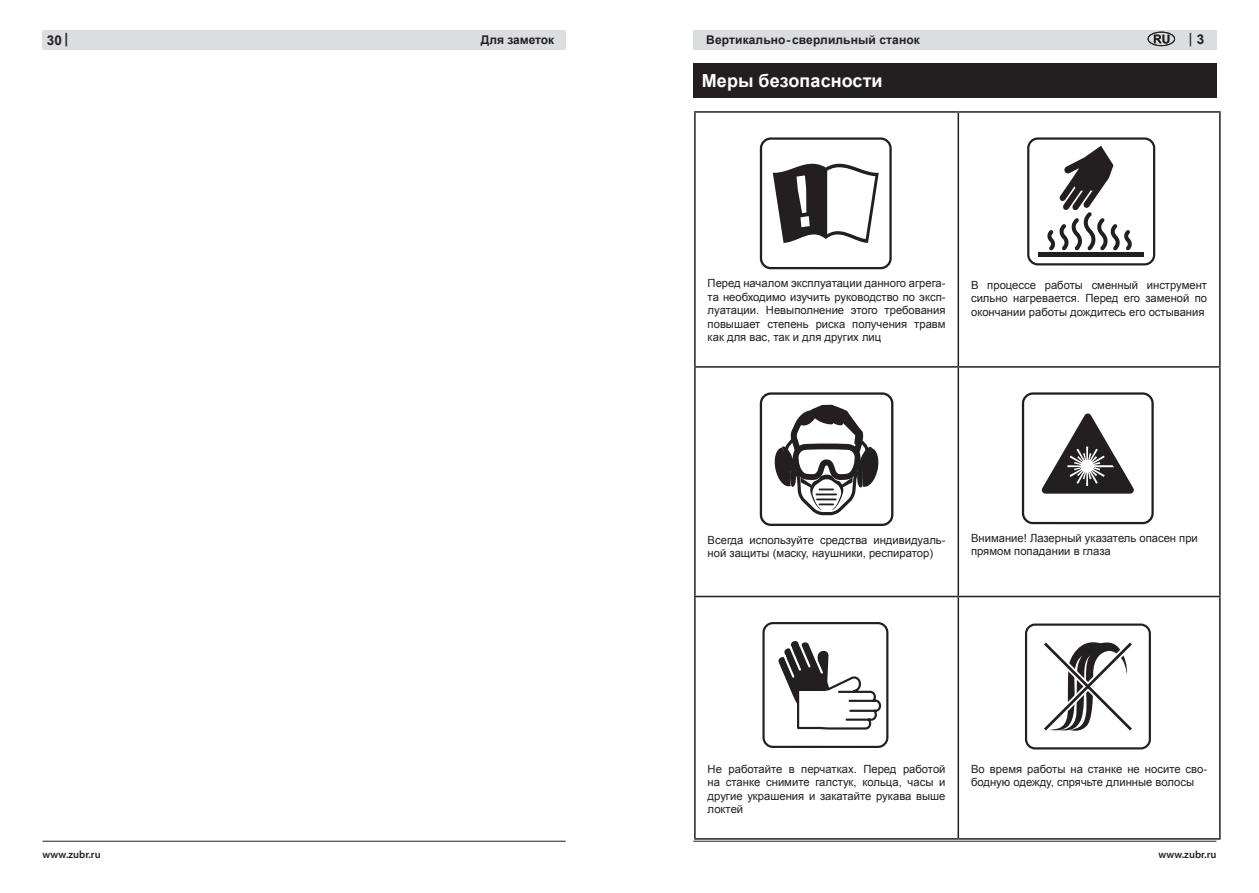
<style>
.page{position:relative;width:1259px;height:893px;background:#fff}
.page>*{position:absolute;margin:0;border:0;box-sizing:border-box;transform-origin:0 0}
.t1{font:700 18px "Arial";letter-spacing:.005em;color:#fff}
.t2{font:700 13.5px "Arial";color:#231f20}
.t3{font:600 13.5px "Myriad Pro";color:#231f20}
.t4{font:700 12px "Arial";letter-spacing:.01em;color:#231f20}
.t5{font:11.25px/13.5px "Arial";color:#231f20;text-align:justify}
.t6{font:600 10.5px "Myriad Pro";color:#231f20}
.s1{font-family:"Myriad Pro"}
.s2{font-family:"Arial";font-weight:700}
</style>
<div class="page">
<div style="left:43px;top:30px;width:523px;height:20px;background:#dcdddf"></div>
<hr style="left:43px;top:841px;width:523px;height:1px;background:#231f20">
<div style="left:693px;top:30px;width:523px;height:20px;background:#dcdddf"></div>
<hr style="left:693px;top:841px;width:523px;height:1px;background:#231f20">
<svg style="left:1153px;top:35px;width:16px;height:8px"></svg>
<div style="left:1147px;top:32px;width:28px;height:14px;border:1px solid #231f20;border-radius:50%"></div>
<div style="left:693px;top:64px;width:523px;height:34px;background:#231f20"></div>
<hr style="left:694px;top:111px;width:264px;height:2px;background:#231f20">
<hr style="left:694px;top:113px;width:1px;height:253px;background:#231f20">
<hr style="left:958px;top:111px;width:262px;height:2px;background:#231f20">
<hr style="left:957px;top:113px;width:2px;height:253px;background:#231f20">
<hr style="left:1219px;top:113px;width:1px;height:253px;background:#231f20">
<hr style="left:694px;top:366px;width:264px;height:2px;background:#231f20">
<hr style="left:694px;top:368px;width:1px;height:228px;background:#231f20">
<hr style="left:958px;top:366px;width:262px;height:2px;background:#231f20">
<hr style="left:957px;top:368px;width:2px;height:228px;background:#231f20">
<hr style="left:1219px;top:368px;width:1px;height:228px;background:#231f20">
<hr style="left:694px;top:596px;width:264px;height:1px;background:#231f20">
<hr style="left:694px;top:597px;width:1px;height:241px;background:#231f20">
<hr style="left:958px;top:596px;width:262px;height:1px;background:#231f20">
<hr style="left:957px;top:597px;width:2px;height:241px;background:#231f20">
<hr style="left:1219px;top:597px;width:1px;height:241px;background:#231f20">
<hr style="left:694px;top:838px;width:264px;height:2px;background:#231f20">
<hr style="left:958px;top:838px;width:262px;height:2px;background:#231f20">
<div style="left:760px;top:137px;width:131px;height:132px;border:2px solid #231f20;border-radius:10px"></div>
<svg style="left:773px;top:163px;width:105px;height:80px"></svg>
<div style="left:1027px;top:137px;width:128px;height:128px;border:2px solid #231f20;border-radius:10px"></div>
<hr style="left:1038px;top:253px;width:106px;height:4px;background:#231f20">
<svg style="left:1047px;top:146px;width:84px;height:105px"></svg>
<svg style="left:774px;top:405px;width:105px;height:111px"></svg>
<div style="left:760px;top:392px;width:133px;height:134px;border:2px solid #231f20;border-radius:10px"></div>
<svg style="left:1041px;top:413px;width:93px;height:81px"></svg>
<div style="left:1022px;top:392px;width:131px;height:132px;border:2px solid #231f20;border-radius:10px"></div>
<div style="left:762px;top:622px;width:126px;height:126px;border:2px solid #231f20;border-radius:9px"></div>
<svg style="left:778px;top:641px;width:104px;height:89px"></svg>
<svg style="left:1044px;top:642px;width:88px;height:89px"></svg>
<div style="left:1025px;top:623px;width:126px;height:126px;border:2px solid #231f20;border-radius:9px"></div>
<p class="t2" style="left:47px;top:31px;width:23px">30 <span class="s1">|</span></p>
<p class="t6" style="left:43px;top:847px;width:60px">www.zubr.ru</p>
<p class="t4" style="left:481px;top:32px;width:75px">Для заметок</p>
<p class="t4" style="left:706px;top:32px;width:215px">Вертикально-сверлильный станок</p>
<p class="t3" style="left:1189px;top:30px;width:17px">| <span class="s2">3</span></p>
<h1 class="t1" style="left:702px;top:69px;width:182px">Меры безопасности</h1>
<p class="t5" style="left:707px;top:277px;width:239px">Перед началом эксплуатации данного агрега&shy;та необходимо изучить руководство по эксп&shy;луатации. Невыполнение этого требования повышает степень риска получения травм как для вас, так и для других лиц</p>
<p class="t5" style="left:971px;top:278px;width:237px">В процессе работы сменный инструмент сильно нагревается. Перед его заменой по окончании работы дождитесь его остывания</p>
<p class="t5" style="left:707px;top:533px;width:239px">Всегда используйте средства индивидуаль&shy;ной защиты (маску, наушники, респиратор)</p>
<p class="t5" style="left:971px;top:531px;width:228px">Внимание! Лазерный указатель опасен при прямом попадании в глаза</p>
<p class="t5" style="left:707px;top:762px;width:239px">Не работайте в перчатках. Перед работой на станке снимите галстук, кольца, часы и другие украшения и закатайте рукава выше локтей</p>
<p class="t5" style="left:971px;top:762px;width:237px">Во время работы на станке не носите сво&shy;бодную одежду, спрячьте длинные волосы</p>
<p class="t6" style="left:1158px;top:847px;width:60px">www.zubr.ru</p>
</div>
